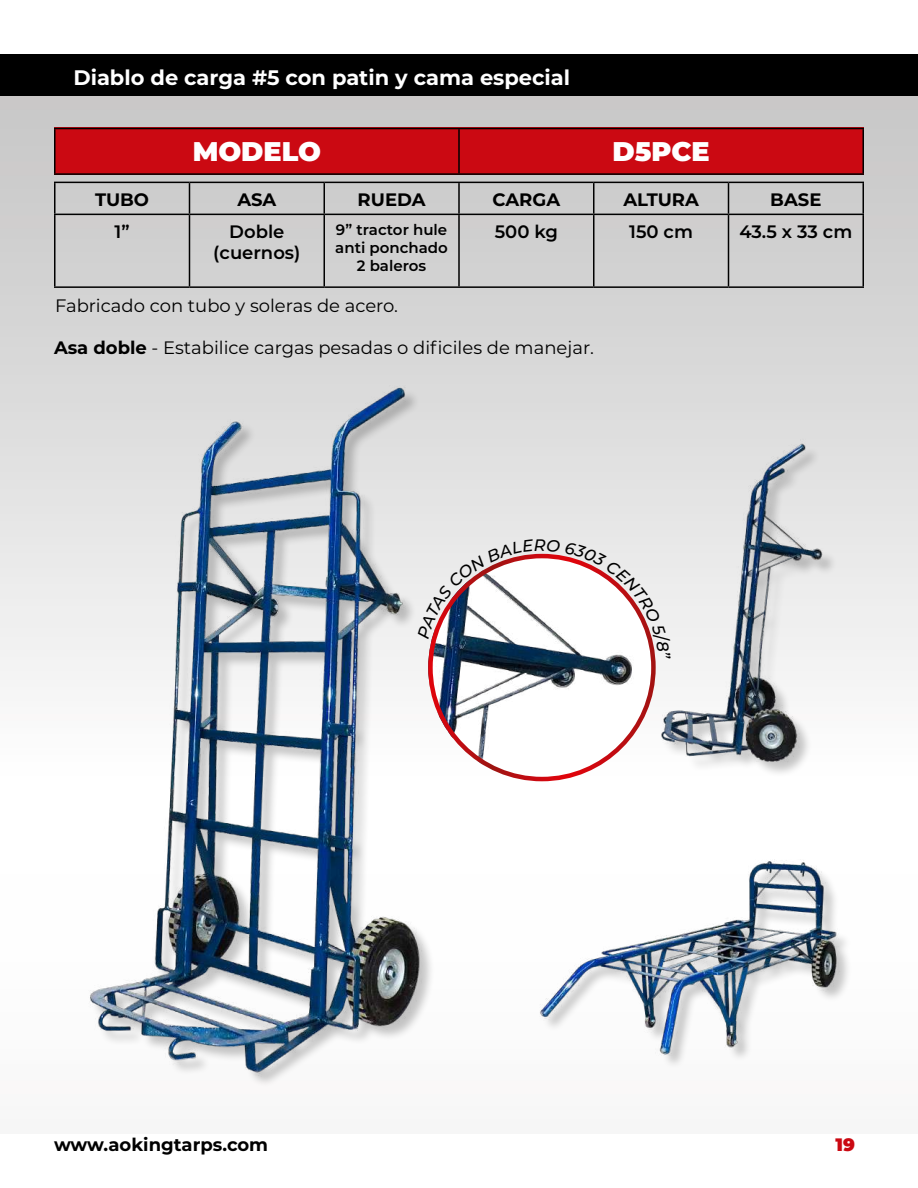
<style>
.page{position:relative;width:918px;height:1188px;background:#fff}
.page>*{position:absolute;margin:0;border:0;box-sizing:border-box;transform-origin:0 0}
.t1{font:900 27px "Montserrat";color:#fff}
.t2{font:700 21px "Montserrat";color:#fff}
.t3{font:18px "Montserrat";color:#000}
.t4{font:700 18px "Montserrat";color:#000}
.t5{font:600 18px/21.6px "Montserrat";color:#000;text-align:center}
.t6{font:900 18px "Montserrat";color:#cb0912}
.t7{font:600 15px/18px "Montserrat";color:#000;text-align:center}
.s1{font-weight:700}
</style>
<div class="page">
<img style="left:0;top:95px;width:918px;height:687px">
<div style="left:54px;top:128px;width:810px;height:47px;background:#cb0912"></div>
<hr style="left:54px;top:128px;width:405px;height:1px;background:#000">
<hr style="left:54px;top:129px;width:2px;height:44px;background:#000">
<hr style="left:459px;top:128px;width:405px;height:1px;background:#000">
<hr style="left:458px;top:129px;width:2px;height:44px;background:#000">
<hr style="left:862px;top:129px;width:2px;height:44px;background:#000">
<hr style="left:54px;top:173px;width:405px;height:2px;background:#000">
<hr style="left:459px;top:173px;width:405px;height:2px;background:#000">
<hr style="left:54px;top:182px;width:135px;height:1px;background:#000">
<hr style="left:54px;top:183px;width:2px;height:31px;background:#000">
<hr style="left:189px;top:182px;width:135px;height:1px;background:#000">
<hr style="left:189px;top:183px;width:1px;height:31px;background:#000">
<hr style="left:324px;top:182px;width:135px;height:1px;background:#000">
<hr style="left:324px;top:183px;width:1px;height:31px;background:#000">
<hr style="left:459px;top:182px;width:135px;height:1px;background:#000">
<hr style="left:458px;top:183px;width:2px;height:31px;background:#000">
<hr style="left:594px;top:182px;width:134px;height:1px;background:#000">
<hr style="left:593px;top:183px;width:1px;height:31px;background:#000">
<hr style="left:729px;top:182px;width:135px;height:1px;background:#000">
<hr style="left:728px;top:183px;width:1px;height:31px;background:#000">
<hr style="left:862px;top:183px;width:2px;height:31px;background:#000">
<hr style="left:54px;top:214px;width:135px;height:1px;background:#000">
<hr style="left:54px;top:215px;width:2px;height:71px;background:#000">
<hr style="left:189px;top:214px;width:135px;height:1px;background:#000">
<hr style="left:189px;top:215px;width:1px;height:71px;background:#000">
<hr style="left:324px;top:214px;width:135px;height:1px;background:#000">
<hr style="left:324px;top:215px;width:1px;height:71px;background:#000">
<hr style="left:459px;top:214px;width:135px;height:1px;background:#000">
<hr style="left:458px;top:215px;width:2px;height:71px;background:#000">
<hr style="left:594px;top:214px;width:134px;height:1px;background:#000">
<hr style="left:593px;top:215px;width:1px;height:71px;background:#000">
<hr style="left:729px;top:214px;width:135px;height:1px;background:#000">
<hr style="left:728px;top:215px;width:1px;height:71px;background:#000">
<hr style="left:862px;top:215px;width:2px;height:71px;background:#000">
<hr style="left:54px;top:286px;width:135px;height:2px;background:#000">
<hr style="left:189px;top:286px;width:135px;height:2px;background:#000">
<hr style="left:324px;top:286px;width:135px;height:2px;background:#000">
<hr style="left:459px;top:286px;width:135px;height:2px;background:#000">
<hr style="left:594px;top:286px;width:134px;height:2px;background:#000">
<hr style="left:729px;top:286px;width:135px;height:2px;background:#000">
<img style="left:540px;top:859px;width:308px;height:207px">
<img style="left:650px;top:434px;width:192px;height:348px">
<div style="left:0;top:54px;width:918px;height:41px;background:#000"></div>
<img style="left:54px;top:362px;width:433px;height:723px">
<img style="left:428px;top:554px;width:228px;height:227px;border-radius:114px">
<svg style="left:417px;top:539px;width:254px;height:120px"></svg>
<p class="t2" style="left:73px;top:62px;width:498px">Diablo de carga #5 con patin y cama especial</p>
<h1 class="t1" style="left:193px;top:131px;width:130px">MODELO</h1>
<h1 class="t1" style="left:612px;top:131px;width:99px">D5PCE</h1>
<p class="t4" style="left:95px;top:186px;width:56px">TUBO</p>
<p class="t4" style="left:237px;top:186px;width:41px">ASA</p>
<p class="t4" style="left:358px;top:186px;width:69px">RUEDA</p>
<p class="t4" style="left:493px;top:186px;width:69px">CARGA</p>
<p class="t4" style="left:623px;top:186px;width:77px">ALTURA</p>
<p class="t4" style="left:770px;top:186px;width:53px">BASE</p>
<p class="t5" style="left:115px;top:220px;width:17px">1”</p>
<p class="t5" style="left:213px;top:220px;width:89px">Doble (cuernos)</p>
<p class="t7" style="left:335px;top:220px;width:114px">9” tractor hule anti ponchado<br>2 baleros</p>
<p class="t5" style="left:495px;top:220px;width:65px">500 kg</p>
<p class="t5" style="left:629px;top:220px;width:65px">150 cm</p>
<p class="t5" style="left:739px;top:220px;width:114px">43.5 x 33 cm</p>
<p class="t3" style="left:55px;top:294px;width:345px">Fabricado con tubo y soleras de acero.</p>
<p class="t3" style="left:54px;top:335px;width:541px"><span class="s1">Asa doble</span> - Estabilice cargas pesadas o dificiles de manejar.</p>
<p class="t4" style="left:54px;top:1132px;width:216px">www.aokingtarps.com</p>
<p class="t6" style="left:836px;top:1132px;width:21px">19</p>
</div>
